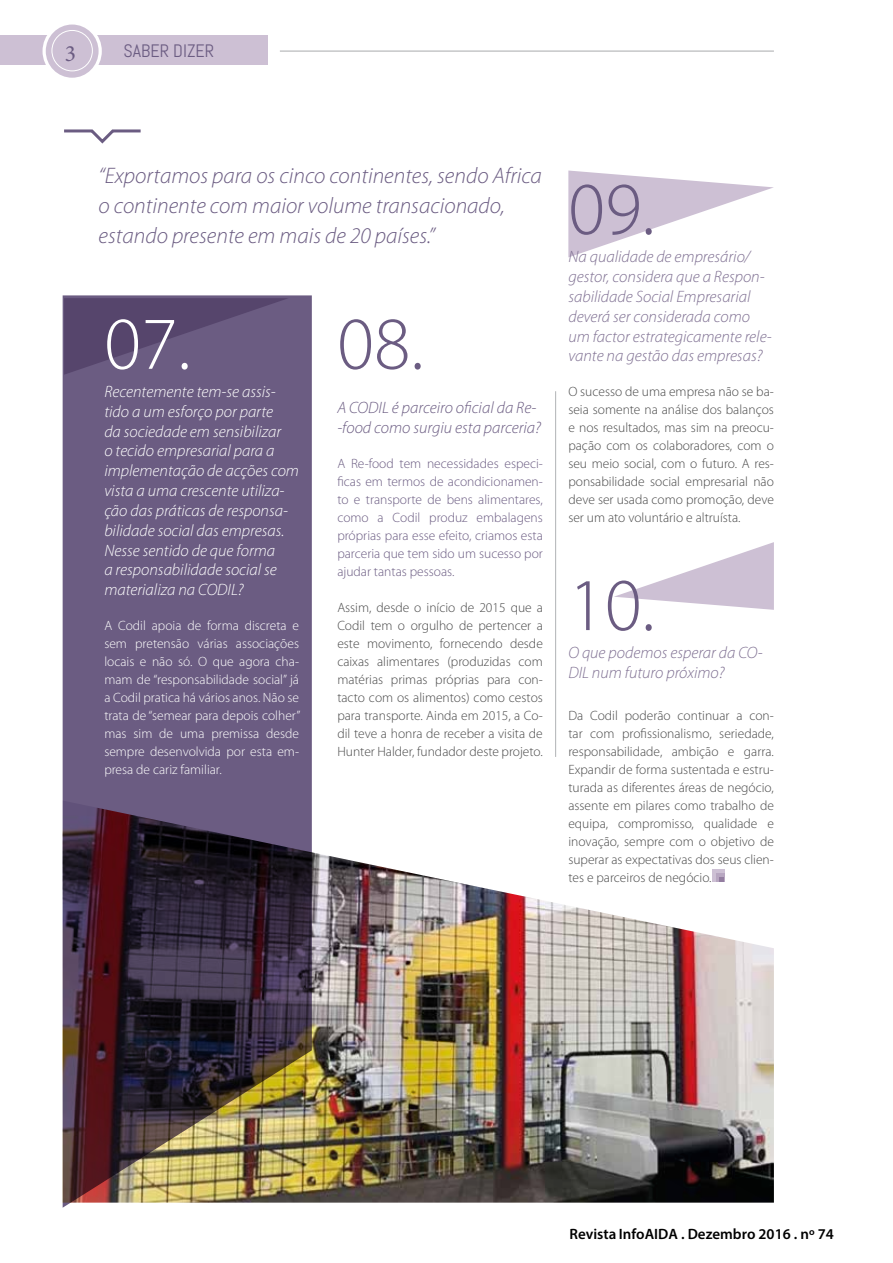
<style>
.page{position:relative;width:893px;height:1263px;background:#fff}
.page>*{position:absolute;margin:0;border:0;box-sizing:border-box;transform-origin:0 0}
.t1{font:300 75px "Myriad Pro";color:#6b5c82}
.t2{font:300 75px "Myriad Pro";color:#fff}
.t3{font:23.4px "Minion Pro";color:#6b5c82}
.t4{font:italic 300 22.5px/30px "Myriad Pro";color:#6b5c82}
.t5{font:18px "Abel";color:#6b5c82}
.t6{font:italic 300 16.5px/19.8px "Myriad Pro";color:#fff}
.t7{font:italic 300 16.5px/19.8px "Myriad Pro";color:#7f7092}
.t8{font:italic 300 16.5px/19.8px "Myriad Pro";color:#6b5c82}
.t9{font:600 15px "Myriad Pro";color:#000}
.t10{font:300 13.5px/18px "Myriad Pro";color:#494949;text-align:justify}
.t11{font:300 13.5px/18px "Myriad Pro";color:#fff;text-align:justify}
.t12{font:300 13.5px/18px "Myriad Pro";color:#6b5c82;text-align:justify}
</style>
<div class="page">
<img style="left:312px;top:852px;width:462px;height:350px">
<div style="left:0;top:36px;width:268px;height:29px;background:#cdc0d4"></div>
<div style="left:43px;top:21px;width:59px;height:60px;background:#fff;border-radius:50%"></div>
<div style="left:46px;top:25px;width:53px;height:53px;background:#cdc0d4;border-radius:50%"></div>
<div style="left:51px;top:30px;width:42px;height:41px;border:1px solid #fff;border-radius:50%"></div>
<svg style="left:568px;top:171px;width:206px;height:86px"></svg>
<svg style="left:614px;top:542px;width:160px;height:68px"></svg>
<svg style="left:64px;top:129px;width:77px;height:15px"></svg>
<svg style="left:63px;top:295px;width:249px;height:913px;background:#5e4e64"></svg>
<div style="left:712px;top:869px;width:12px;height:13px;background:#cdc0d4"></div>
<svg style="left:716px;top:873px;width:8px;height:9px"></svg>
<svg style="left:720px;top:877px;width:4px;height:5px"></svg>
<hr style="left:555px;top:391px;width:1px;height:366px;background:#b1b3b5">
<hr style="left:280px;top:50px;width:494px;height:2px;background:#c5c6c8">
<h2 class="t3" style="left:65px;top:37px;width:13px">3</h2>
<h3 class="t5" style="left:124px;top:40px;width:92px">SABER DIZER</h3>
<h3 class="t4" style="left:99px;top:160px;width:445px">“Exportamos para os cinco continentes, sendo Africa o continente com maior volume transacionado, estando presente em mais de 20 países.”</h3>
<h1 class="t2" style="left:104px;top:299px;width:88px">07.</h1>
<p class="t6" style="left:104px;top:382px;width:196px">Recentemente tem-se assis&shy;tido a um esforço por parte<br>da sociedade em sensibilizar<br>o tecido empresarial para a implementação de acções com vista a uma crescente utiliza&shy;ção das práticas de responsa&shy;bilidade social das empresas.<br>Nesse sentido de que forma<br>a responsabilidade social se materializa na CODIL?</p>
<p class="t11" style="left:104px;top:616px;width:198px">A Codil apoia de forma discreta e sem pretensão várias associações locais e não só. O que agora cha&shy;mam de “responsabilidade social” já a Codil pratica há vários anos. Não se trata de “semear para depois colher” mas sim de uma premissa desde sempre desenvolvida por esta em&shy;presa de cariz familiar.</p>
<h1 class="t1" style="left:337px;top:299px;width:88px">08.</h1>
<p class="t8" style="left:337px;top:398px;width:205px">A CODIL é parceiro oficial da Re--food como surgiu esta parceria?</p>
<p class="t12" style="left:337px;top:454px;width:207px">A Re-food tem necessidades especi&shy;ficas em termos de acondicionamen&shy;to e transporte de bens alimentares, como a Codil produz embalagens próprias para esse efeito, criamos esta parceria que tem sido um sucesso por ajudar tantas pessoas.</p>
<p class="t10" style="left:337px;top:598px;width:207px">Assim, desde o início de 2015 que a Codil tem o orgulho de pertencer a este movimento, fornecendo desde caixas alimentares (produzidas com matérias primas próprias para con&shy;tacto com os alimentos) como cestos para transporte. Ainda em 2015, a Co&shy;dil teve a honra de receber a visita de Hunter Halder, fundador deste projeto.</p>
<h1 class="t1" style="left:568px;top:164px;width:88px">09.</h1>
<p class="t7" style="left:568px;top:247px;width:205px">Na qualidade de empresário/ gestor, considera que a Respon&shy;sabilidade Social Empresarial deverá ser considerada como um factor estrategicamente rele&shy;vante na gestão das empresas?</p>
<p class="t10" style="left:568px;top:382px;width:207px">O sucesso de uma empresa não se ba&shy;seia somente na análise dos balanços e nos resultados, mas sim na preocu&shy;pação com os colaboradores, com o seu meio social, com o futuro. A res&shy;ponsabilidade social empresarial não deve ser usada como promoção, deve ser um ato voluntário e altruísta.</p>
<h1 class="t1" style="left:568px;top:560px;width:88px">10.</h1>
<p class="t7" style="left:568px;top:643px;width:196px">O que podemos esperar da CO-<br>DIL num futuro próximo?</p>
<p class="t10" style="left:568px;top:706px;width:207px">Da Codil poderão continuar a con&shy;tar com profissionalismo, seriedade, responsabilidade, ambição e garra.<br>Expandir de forma sustentada e estru&shy;turada as diferentes áreas de negócio, assente em pilares como trabalho de equipa, compromisso, qualidade e inovação, sempre com o objetivo de superar as expectativas dos seus clien&shy;tes e parceiros de negócio.</p>
<p class="t9" style="left:569px;top:1224px;width:266px">Revista InfoAIDA . Dezembro 2016 . nº 74</p>
</div>
